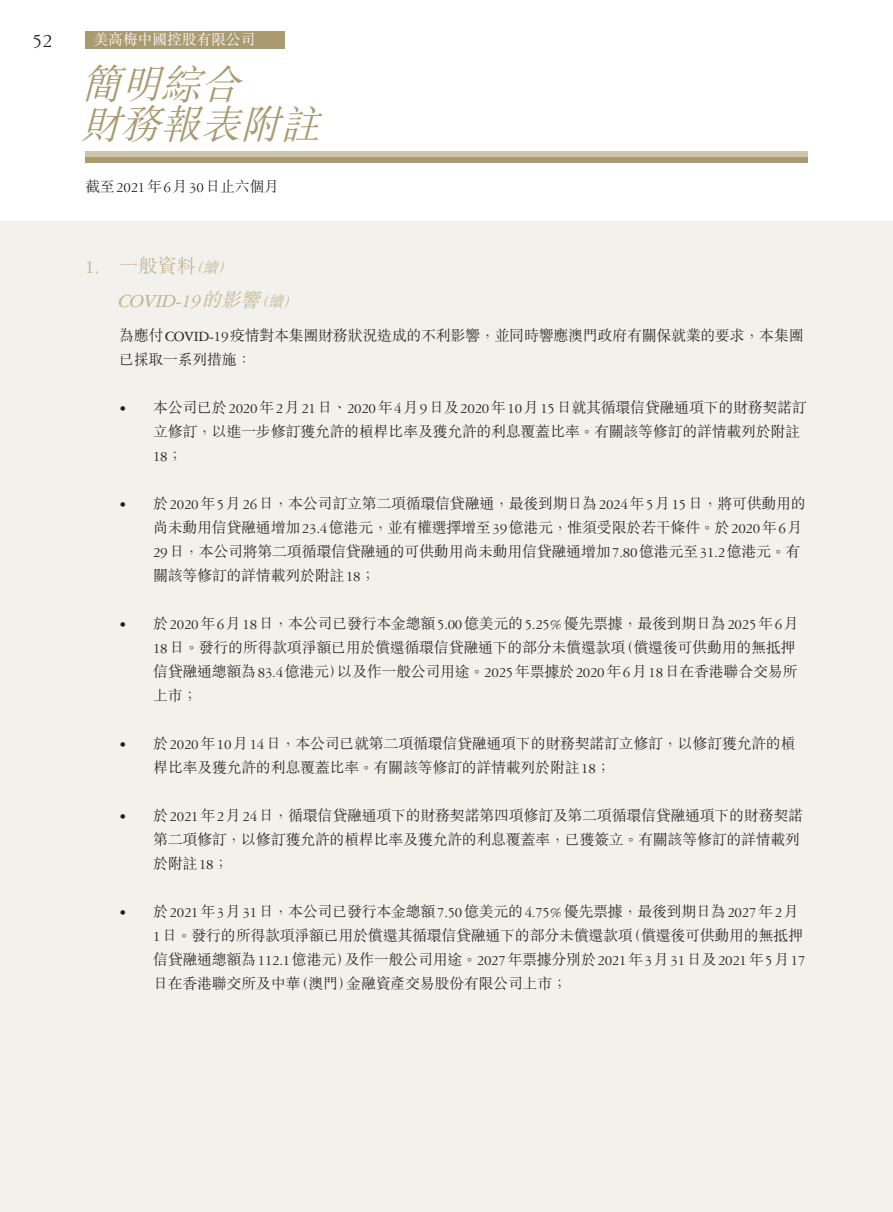
<style>
.page{position:relative;width:893px;height:1212px;background:#fff}
.page>*{position:absolute;margin:0;border:0;box-sizing:border-box;transform-origin:0 0}
.t1{font:italic 300 39.75px/39.8px "M Sung HK";color:#a99a6f}
.t2{font:20.25px "Garamond 3 LT Std";color:#231f20}
.Subhead_2{font:italic 19.5px "Garamond 3 LT Std";color:#bfb392}
.Subhead_1{font:300 19.5px "M Sung HK";color:#bfb392}
.Body_text{font:300 15px/24px "M Sung HK";letter-spacing:-.02em;color:#231f20}
.t3{font:300 15px "M Sung HK";letter-spacing:-.02em;color:#fff}
.s1{font-family:"Garamond 3 LT Std";font-weight:400}
.s2{font-style:italic;font-size:15px}
.s3{font-family:"M Sung HK";font-weight:300}
.s4{font-family:"M Sung HK";font-weight:300;font-size:15px}
</style>
<div class="page">
<div style="left:85px;top:32px;width:200px;height:17px;background:#a99a6f"></div>
<div style="left:85px;top:151px;width:723px;height:12px;background:#cec5ad"></div>
<div style="left:85px;top:157px;width:723px;height:6px;background:#a99a6f"></div>
<div style="left:0;top:221px;width:892px;height:991px;background:#f3f1ec"></div>
<h2 class="t2" style="left:32px;top:30px;width:22px">52</h2>
<p class="t3" style="left:94px;top:29px;width:163px">美高梅中國控股有限公司</p>
<h1 class="t1" style="left:81px;top:62px;width:254px">簡明綜合<br>財務報表附註</h1>
<p class="Body_text" style="left:85px;top:174px;width:196px">截至<span class="s1">2021</span>年<span class="s1">6</span>月<span class="s1">30</span>日止六個月</p>
<p class="Subhead_1" style="left:85px;top:252px;width:154px"><span class="s1">1.</span> 一般資料<span class="s2">（續）</span></p>
<p class="Subhead_2" style="left:117px;top:290px;width:187px">COVID-19<span class="s3">的影響</span><span class="s4">（續）</span></p>
<p class="Body_text" style="left:119px;top:322px;width:686px">為應付<span class="s1">COVID-19</span>疫情對本集團財務狀況造成的不利影響，並同時響應澳門政府有關保就業的要求，本集團已採取一系列措施：</p>
<p class="Body_text" style="left:153px;top:394px;width:655px;text-indent:-34px"><span class="s1">•</span> 本公司已於<span class="s1">2020</span>年<span class="s1">2</span>月<span class="s1">21</span>日、<span class="s1">2020</span>年<span class="s1">4</span>月<span class="s1">9</span>日及<span class="s1">2020</span>年<span class="s1">10</span>月<span class="s1">15</span>日就其循環信貸融通項下的財務契諾訂立修訂，以進一步修訂獲允許的槓桿比率及獲允許的利息覆蓋比率。有關該等修訂的詳情載列於附註<br><span class="s1">18</span>；</p>
<p class="Body_text" style="left:153px;top:490px;width:654px;text-indent:-34px"><span class="s1">•</span> 於<span class="s1">2020</span>年<span class="s1">5</span>月<span class="s1">26</span>日，本公司訂立第二項循環信貸融通，最後到期日為<span class="s1">2024</span>年<span class="s1">5</span>月<span class="s1">15</span>日，將可供動用的尚未動用信貸融通增加<span class="s1">23.4</span>億港元，並有權選擇增至<span class="s1">39</span>億港元，惟須受限於若干條件。於<span class="s1">2020</span>年<span class="s1">6</span>月<span class="s1">29</span>日，本公司將第二項循環信貸融通的可供動用尚未動用信貸融通增加<span class="s1">7.80</span>億港元至<span class="s1">31.2</span>億港元。有關該等修訂的詳情載列於附註<span class="s1">18</span>；</p>
<p class="Body_text" style="left:153px;top:610px;width:647px;text-indent:-34px"><span class="s1">•</span> 於<span class="s1">2020</span>年<span class="s1">6</span>月<span class="s1">18</span>日，本公司已發行本金總額<span class="s1">5.00</span>億美元的<span class="s1">5.25%</span>優先票據，最後到期日為<span class="s1">2025</span>年<span class="s1">6</span>月<span class="s1">18</span>日。發行的所得款項淨額已用於償還循環信貸融通下的部分未償還款項（償還後可供動用的無抵押信貸融通總額為<span class="s1">83.4</span>億港元）以及作一般公司用途。<span class="s1">2025</span>年票據於<span class="s1">2020</span>年<span class="s1">6</span>月<span class="s1">18</span>日在香港聯合交易所上市；</p>
<p class="Body_text" style="left:153px;top:730px;width:644px;text-indent:-34px"><span class="s1">•</span> 於<span class="s1">2020</span>年<span class="s1">10</span>月<span class="s1">14</span>日，本公司已就第二項循環信貸融通項下的財務契諾訂立修訂，以修訂獲允許的槓桿比率及獲允許的利息覆蓋比率。有關該等修訂的詳情載列於附註<span class="s1">18</span>；</p>
<p class="Body_text" style="left:153px;top:802px;width:651px;text-indent:-34px"><span class="s1">•</span> 於<span class="s1">2021</span>年<span class="s1">2</span>月<span class="s1">24</span>日，循環信貸融通項下的財務契諾第四項修訂及第二項循環信貸融通項下的財務契諾第二項修訂，以修訂獲允許的槓桿比率及獲允許的利息覆蓋率，已獲簽立。有關該等修訂的詳情載列於附註<span class="s1">18</span>；</p>
<p class="Body_text" style="left:153px;top:898px;width:654px;text-indent:-34px"><span class="s1">•</span> 於<span class="s1">2021</span>年<span class="s1">3</span>月<span class="s1">31</span>日，本公司已發行本金總額<span class="s1">7.50</span>億美元的<span class="s1">4.75%</span>優先票據，最後到期日為<span class="s1">2027</span>年<span class="s1">2</span>月<span class="s1">1</span>日。發行的所得款項淨額已用於償還其循環信貸融通下的部分未償還款項（償還後可供動用的無抵押信貸融通總額為<span class="s1">112.1</span>億港元）及作一般公司用途。<span class="s1">2027</span>年票據分別於<span class="s1">2021</span>年<span class="s1">3</span>月<span class="s1">31</span>日及<span class="s1">2021</span>年<span class="s1">5</span>月<span class="s1">17</span>日在香港聯交所及中華（澳門）金融資產交易股份有限公司上市；</p>
</div>
